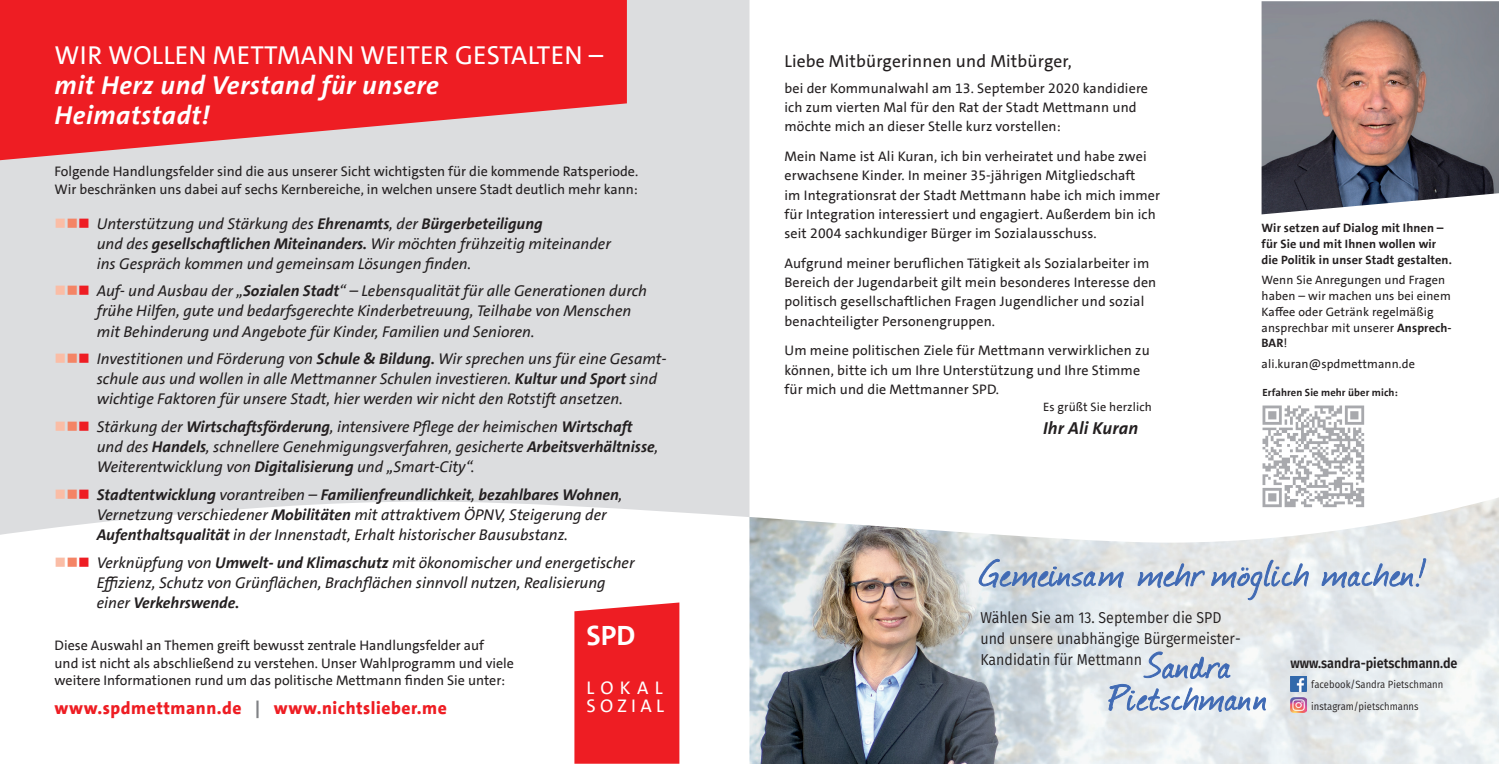
<style>
.page{position:relative;width:1499px;height:764px;background:#fff}
.page>*{position:absolute;margin:0;border:0;box-sizing:border-box;transform-origin:0 0}
.t1{font:700 28.35px "SPD The Sans";color:#fff}
.t2{font:italic 700 26.25px/29.8px "SPD The Sans";letter-spacing:.02em;color:#fff}
.t3{font:26.25px "SPD The Sans Versal";letter-spacing:.01em;color:#fff}
.t4{font:18.55px/18.6px "SPD The Sans Versal";letter-spacing:.23em;color:#fff}
.t5{font:800 17.5px "SPD The Sans";letter-spacing:.03em;color:#ee1d23}
.t6{font:17.5px "SPD The Sans";letter-spacing:.01em;color:#231f20}
.t7{font:italic 700 17.5px "SPD The Sans";letter-spacing:.01em;color:#231f20}
.t8{font:italic 15.75px/20.1px "SPD The Sans";color:#231f20}
.t9{font:15.75px/21px "Fira Sans";color:#231f20;scale:.9 1}
.t10{font:14px/19.2px "SPD The Sans";letter-spacing:.01em;color:#231f20}
.t11{font:600 14px "Fira Sans";color:#231f20;scale:.9 1}
.t12{font:12.25px/15.8px "SPD The Sans";letter-spacing:.01em;color:#231f20}
.t13{font:700 12.25px/15.8px "SPD The Sans";letter-spacing:.01em;color:#231f20}
.t14{font:10.5px "Fira Sans";color:#231f20;scale:.9 1}
.t15{font:700 10.5px "SPD The Sans";letter-spacing:.01em;color:#231f20}
.s1{color:#fabda6}
.s2{color:#f48465}
.s3{color:#ee1d23}
.s4{font-weight:700}
.s5{color:#808285}
</style>
<div class="page">
<div style="left:0;top:0;width:749px;height:502px;background:#dcdddf"></div>
<svg style="left:0;top:502px;width:749px;height:262px"></svg>
<img style="left:1261px;top:1px;width:237px;height:213px">
<div style="left:574px;top:602px;width:105px;height:162px;background:#ee1d23"></div>
<svg style="left:0;top:0;width:627px;height:160px;background:#ea3e44"></svg>
<img style="left:749px;top:517px;width:312px;height:194px">
<img style="left:1061px;top:525px;width:312px;height:186px">
<img style="left:1373px;top:498px;width:125px;height:266px">
<img style="left:749px;top:711px;width:625px;height:53px">
<svg style="left:978px;top:559px;width:447px;height:41px;background:#c4cfdd"></svg>
<svg style="left:1108px;top:652px;width:157px;height:60px;background:#c5d1e1"></svg>
<img style="left:1290px;top:697px;width:15px;height:16px">
<img style="left:1290px;top:676px;width:15px;height:16px">
<img style="left:1262px;top:405px;width:103px;height:103px">
<h2 class="t3" style="left:55px;top:38px;width:550px">WIR WOLLEN METTMANN WEITER GESTALTEN –</h2>
<h2 class="t2" style="left:55px;top:70px;width:386px">mit Herz und Verstand für unsere<br>Heimatstadt!</h2>
<p class="t10" style="left:55px;top:163px;width:585px;line-height:17.5px">Folgende Handlungsfelder sind die aus unserer Sicht wichtigsten für die kommende Ratsperiode.<br>Wir beschränken uns dabei auf sechs Kernbereiche, in welchen unsere Stadt deutlich mehr kann:</p>
<p class="t8" style="left:97px;top:213px;width:515px;text-indent:-42px"><span class="s1">■</span><span class="s2">■</span><span class="s3">■</span> Unterstützung und Stärkung des <span class="s4">Ehrenamts</span>, der <span class="s4">Bürgerbeteiligung<br></span>und des <span class="s4">gesellschaftlichen Miteinanders.</span> Wir möchten frühzeitig miteinander ins Gespräch kommen und gemeinsam Lösungen finden.</p>
<p class="t8" style="left:97px;top:281px;width:552px;text-indent:-42px"><span class="s1">■</span><span class="s2">■</span><span class="s3">■</span> Auf- und Ausbau der „<span class="s4">Sozialen Stadt</span>“ – Lebensqualität für alle Generationen durch frühe Hilfen, gute und bedarfsgerechte Kinderbetreuung, Teilhabe von Menschen mit Behinderung und Angebote für Kinder, Familien und Senioren.</p>
<p class="t8" style="left:97px;top:349px;width:571px;text-indent:-42px"><span class="s1">■</span><span class="s2">■</span><span class="s3">■</span> Investitionen und Förderung von <span class="s4">Schule &amp; Bildung.</span> Wir sprechen uns für eine Gesamt&shy;schule aus und wollen in alle Mettmanner Schulen investieren. <span class="s4">Kultur und Sport</span> sind wichtige Faktoren für unsere Stadt, hier werden wir nicht den Rotstift ansetzen.</p>
<p class="t8" style="left:97px;top:417px;width:563px;text-indent:-42px"><span class="s1">■</span><span class="s2">■</span><span class="s3">■</span> Stärkung der <span class="s4">Wirtschaftsförderung</span>, intensivere Pflege der heimischen <span class="s4">Wirtschaft </span>und des <span class="s4">Handels</span>, schnellere Genehmigungsverfahren, gesicherte <span class="s4">Arbeitsverhältnisse</span>,<br>Weiterentwicklung von <span class="s4">Digitalisierung</span> und „Smart-City“.</p>
<p class="t8" style="left:97px;top:485px;width:527px;text-indent:-42px"><span class="s1">■</span><span class="s2">■</span><span class="s3">■</span> <span class="s4">Stadtentwicklung</span> vorantreiben – <span class="s4">Familienfreundlichkeit</span>, <span class="s4">bezahlbares Wohnen</span>,<br>Vernetzung verschiedener <span class="s4">Mobilitäten</span> mit attraktivem ÖPNV, Steigerung der<br><span class="s4">Aufenthaltsqualität</span> in der Innenstadt, Erhalt historischer Bausubstanz.</p>
<p class="t8" style="left:97px;top:552px;width:539px;text-indent:-42px"><span class="s1">■</span><span class="s2">■</span><span class="s3">■</span> Verknüpfung von <span class="s4">Umwelt- und Klimaschutz</span> mit ökonomischer und energetischer<br>Effizienz, Schutz von Grünflächen, Brachflächen sinnvoll nutzen, Realisierung einer <span class="s4">Verkehrswende.</span></p>
<p class="t10" style="left:55px;top:637px;width:461px;line-height:17.5px">Diese Auswahl an Themen greift bewusst zentrale Handlungsfelder auf<br>und ist nicht als abschließend zu verstehen. Unser Wahlprogramm und viele weitere Informationen rund um das politische Mettmann finden Sie unter:</p>
<p class="t5" style="left:55px;top:697px;width:394px">www.spdmettmann.de <span class="s5">|</span> www.nichtslieber.me</p>
<h1 class="t1" style="left:586px;top:617px;width:50px">SPD</h1>
<p class="t4" style="left:586px;top:678px;width:79px">LOKAL<br>SOZIAL</p>
<p class="t6" style="left:784px;top:50px;width:289px">Liebe Mitbürgerinnen und Mitbürger,</p>
<p class="t10" style="left:784px;top:79px;width:365px">bei der Kommunalwahl am 13. September 2020 kandidiere ich zum vierten Mal für den Rat der Stadt Mettmann und möchte mich an dieser Stelle kurz vorstellen:</p>
<p class="t10" style="left:784px;top:147px;width:377px">Mein Name ist Ali Kuran, ich bin verheiratet und habe zwei erwachsene Kinder. In meiner 35-jährigen Mitgliedschaft<br>im Integrationsrat der Stadt Mettmann habe ich mich immer für Integration interessiert und engagiert. Außerdem bin ich seit 2004 sachkundiger Bürger im Sozialausschuss.</p>
<p class="t10" style="left:784px;top:254px;width:373px">Aufgrund meiner beruflichen Tätigkeit als Sozialarbeiter im Bereich der Jugendarbeit gilt mein besonderes Interesse den politisch gesellschaftlichen Fragen Jugendlicher und sozial benachteiligter Personengruppen.</p>
<p class="t10" style="left:784px;top:341px;width:367px">Um meine politischen Ziele für Mettmann verwirklichen zu können, bitte ich um Ihre Unterstützung und Ihre Stimme für mich und die Mettmanner SPD.</p>
<p class="t12" style="left:1043px;top:399px;width:110px">Es grüßt Sie herzlich</p>
<p class="t7" style="left:1043px;top:417px;width:97px">Ihr Ali Kuran</p>
<p class="t13" style="left:1261px;top:220px;width:192px">Wir setzen auf Dialog mit Ihnen – für Sie und mit Ihnen wollen wir die Politik in unser Stadt gestalten.</p>
<p class="t12" style="left:1261px;top:273px;width:191px">Wenn Sie Anregungen und Fragen haben – wir machen uns bei einem<br>Kaffee oder Getränk regelmäßig ansprechbar mit unserer <span class="s4">Ansprech-<br>BAR</span>!</p>
<p class="t12" style="left:1261px;top:356px;width:155px">ali.kuran@spdmettmann.de</p>
<p class="t15" style="left:1262px;top:386px;width:137px">Erfahren Sie mehr über mich:</p>
<p class="t9" style="left:980px;top:608px;width:291px">Wählen Sie am 13. September die SPD und unsere unabhängige Bürgermeister-<br>Kandidatin für Mettmann</p>
<p class="t11" style="left:1290px;top:653px;width:187px">www.sandra-pietschmann.de</p>
<p class="t14" style="left:1311px;top:699px;width:121px">instagram/pietschmanns</p>
<p class="t14" style="left:1311px;top:677px;width:148px">facebook/Sandra Pietschmann</p>
</div>
